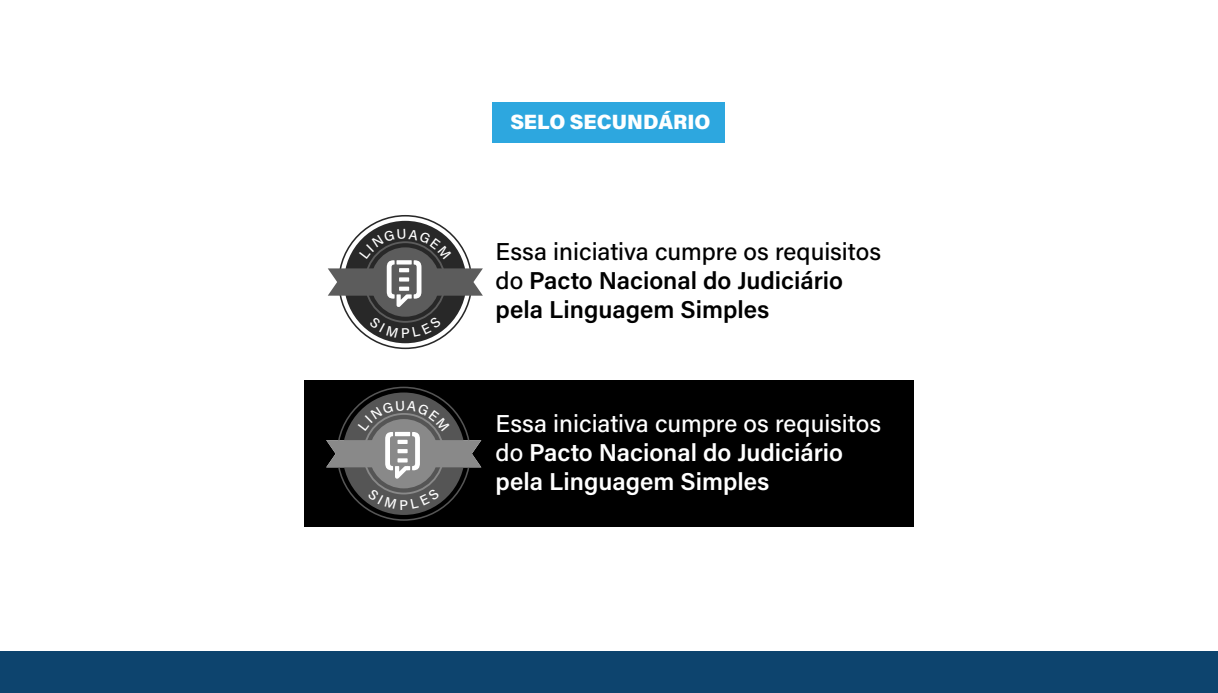
<style>
.page{position:relative;width:1218px;height:693px;background:#fff}
.page>*{position:absolute;margin:0;border:0;box-sizing:border-box;transform-origin:0 0}
.t1{font:600 24.38px/29.2px "Acumin Pro";color:#000}
.t2{font:600 24.38px/29.2px "Acumin Pro";color:#fff}
.t3{font:900 20.62px "Acumin Pro";color:#fff}
.s1{font-weight:500}
</style>
<div class="page">
<div style="left:493px;top:102px;width:232px;height:41px;background:#2da7df"></div>
<div style="left:304px;top:380px;width:610px;height:147px;background:#000"></div>
<div style="left:0;top:652px;width:1218px;height:41px;background:#0d446e"></div>
<svg style="left:328px;top:215px;width:155px;height:134px"></svg>
<svg style="left:326px;top:386px;width:155px;height:135px"></svg>
<p class="t3" style="left:510px;top:107px;width:202px">SELO SECUNDÁRIO</p>
<p class="t1" style="left:496px;top:236px;width:387px"><span class="s1">Essa iniciativa cumpre os requisitos do</span> Pacto Nacional do Judiciário pela Linguagem Simples</p>
<p class="t2" style="left:496px;top:407px;width:387px"><span class="s1">Essa iniciativa cumpre os requisitos do</span> Pacto Nacional do Judiciário pela Linguagem Simples</p>
</div>
